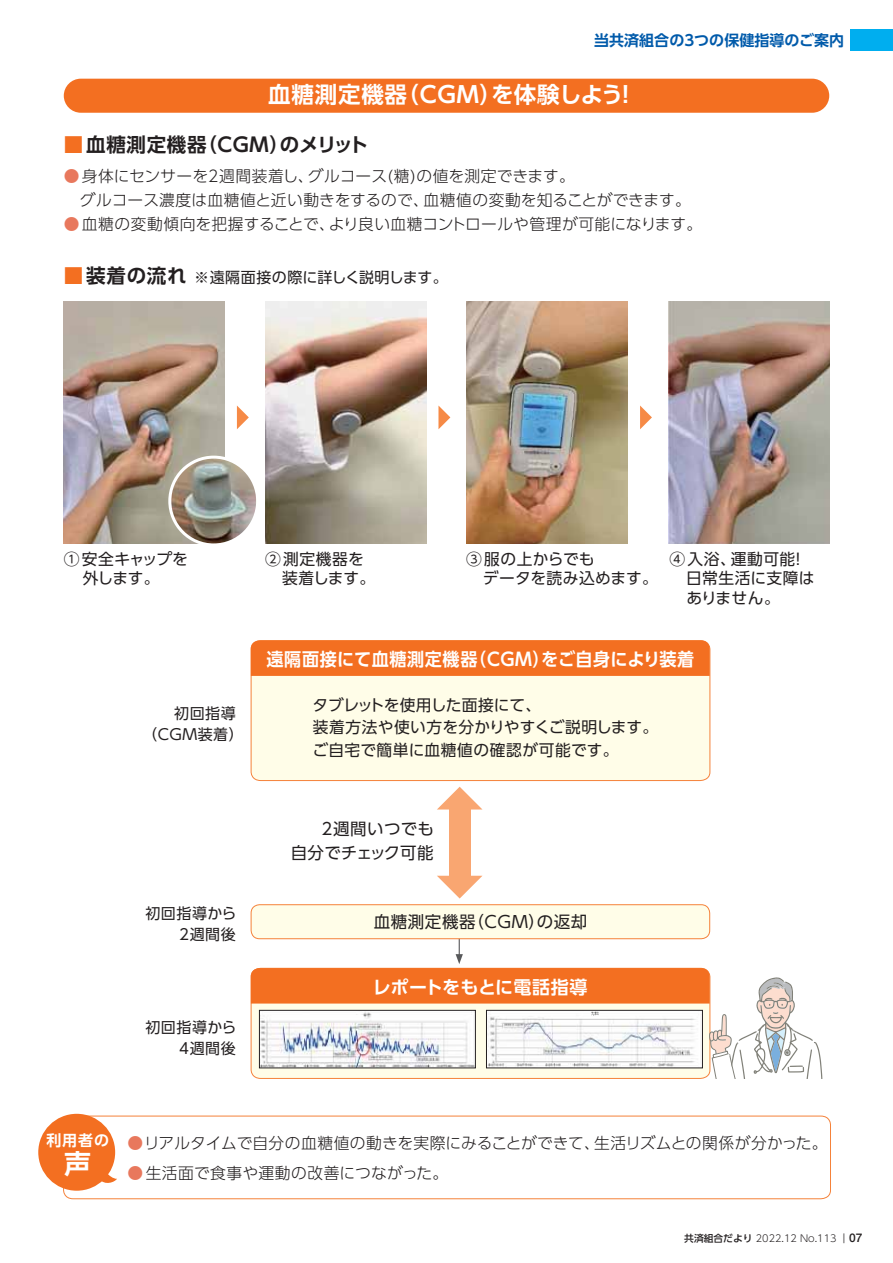
<style>
.page{position:relative;width:893px;height:1263px;background:#fff}
.page>*{position:absolute;margin:0;border:0;box-sizing:border-box;transform-origin:0 0}
.t1{font:27px "UD Shin Go Pr 6 N De Bold 90 pv RKSJ H";color:#fff}
.t2{font:22.5px "UD Shin Go Pr 6 N De Bold 90 pv RKSJ H";letter-spacing:.035em;color:#fff}
.t3{font:19.5px "UD Shin Go Pr 6 N De Bold 90 pv RKSJ H";letter-spacing:.035em;color:#231f20}
.t4{font:18px "UD Shin Go Pr 6 N De Bold 90 pv RKSJ H";letter-spacing:.03em;color:#fff;scale:.95 1}
.t5{font:18px "UD Shin Go Pr 6 N De Bold 90 pv RKSJ H";letter-spacing:.01em;color:#fff}
.t6{font:16.5px/24px "UD Shin Go Pr 6 N Regular 90 pv RKSJ H";letter-spacing:.015em;color:#231f20;text-align:right}
.t7{font:16.5px "UD Shin Go Pr 6 N Regular 90 pv RKSJ H";letter-spacing:.035em;color:#231f20}
.t8{font:15.75px/24px "UD Shin Go Pr 6 N Light 90 pv RKSJ H";letter-spacing:.005em;color:#231f20}
.t9{font:15.75px/19.5px "UD Shin Go Pr 6 N Regular 90 pv RKSJ H";letter-spacing:.02em;color:#231f20}
.t10{font:15.75px "UD Shin Go Pr 6 N Light 90 pv RKSJ H";letter-spacing:.025em;color:#231f20}
.t11{font:15.75px/19.5px "UD Shin Go Pr 6 N Regular 90 pv RKSJ H";letter-spacing:-.04em;color:#231f20;text-align:center}
.t12{font:15px/21px "UD Shin Go Pr 6 N Regular 90 pv RKSJ H";letter-spacing:.035em;color:#231f20;text-align:right}
.t13{font:15px "UD Shin Go Pr 6 N Regular 90 pv RKSJ H";letter-spacing:.005em;color:#231f20}
.t14{font:15px "UD Shin Go Pr 6 N De Bold 90 pv RKSJ H";color:#005aaa}
.t15{font:15px "UD Shin Go Pr 6 N De Bold 90 pv RKSJ H";color:#fff}
.t16{font:9.75px "UD Shin Go Pr 6 N Light 90 pv RKSJ H";color:#231f20}
.s1{color:#f36f21}
.s2{color:#e8785d}
.s3{font-family:"UD Shin Go Pr 6 N De Bold 90 pv RKSJ H";font-size:19.5px;color:#f36f21}
.s4{font-family:"UD Shin Go Pr 6 N De Bold 90 pv RKSJ H";font-size:19.5px}
.s5{font-family:"UD Shin Go Pr 6 N Medium 90 pv RKSJ H"}
.s6{font-family:"UD Shin Go Pr 6 N Regular 90 pv RKSJ H"}
.s7{font-family:"Helvetica Neue LT Std";font-weight:500;font-size:12px}
</style>
<div class="page">
<div style="left:251px;top:676px;width:459px;height:105px;background:#fffde8"></div>
<svg style="left:63px;top:1116px;width:768px;height:83px"></svg>
<div style="left:251px;top:905px;width:459px;height:34px;background:#fffde8;border-radius:9px"></div>
<div style="left:251px;top:904px;width:459px;height:35px;border:1px solid #f5823a;border-radius:9px"></div>
<div style="left:251px;top:640px;width:459px;height:36px;background:#f36f21"></div>
<div style="left:64px;top:79px;width:765px;height:34px;background:#f36f21;border-radius:17px"></div>
<svg style="left:437px;top:787px;width:45px;height:22px"></svg>
<svg style="left:237px;top:405px;width:12px;height:24px"></svg>
<svg style="left:438px;top:405px;width:12px;height:24px"></svg>
<svg style="left:640px;top:405px;width:12px;height:24px"></svg>
<img style="left:64px;top:302px;width:161px;height:242px">
<img style="left:265px;top:302px;width:161px;height:242px">
<img style="left:467px;top:302px;width:161px;height:242px">
<img style="left:668px;top:302px;width:161px;height:242px">
<img style="left:171px;top:457px;width:84px;height:87px">
<div style="left:168px;top:456px;width:91px;height:90px;border:3px solid #fff;border-radius:50%"></div>
<svg style="left:437px;top:876px;width:45px;height:22px"></svg>
<div style="left:449px;top:801px;width:21px;height:76px;background:#f9a671"></div>
<div style="left:38px;top:1114px;width:77px;height:77px;background:#f36f21;border-radius:50%"></div>
<svg style="left:99px;top:1173px;width:18px;height:13px"></svg>
<svg style="left:251px;top:933px;width:572px;height:145px"></svg>
<div style="left:850px;top:30px;width:43px;height:21px;background:#00aeef"></div>
<p class="t14" style="left:594px;top:35px;width:251px">当共済組合の3つの保健指導のご案内</p>
<h2 class="t2" style="left:268px;top:86px;width:362px">血糖測定機器（CGM）を体験しよう!</h2>
<p class="t3" style="left:64px;top:138px;width:306px"><span class="s1">■</span>血糖測定機器（CGM）のメリット</p>
<p class="t8" style="left:64px;top:166px;width:628px"><span class="s2">●</span>身体にセンサーを2週間装着し、グルコース(糖)の値を測定できます。<br>　グルコース濃度は血糖値と近い動きをするので、血糖値の変動を知ることができます。</p>
<p class="t8" style="left:64px;top:214px;width:640px"><span class="s2">●</span>血糖の変動傾向を把握することで、より良い血糖コントロールや管理が可能になります。</p>
<p class="t13" style="left:64px;top:272px;width:385px"><span class="s3">■</span><span class="s4">装着の流れ</span> ※遠隔面接の際に詳しく説明します。</p>
<p class="t11" style="left:64px;top:551px;width:126px">①安全キャップを外します。</p>
<p class="t9" style="left:282px;top:551px;width:95px;text-indent:-17px">②測定機器を装着します。</p>
<p class="t9" style="left:483px;top:551px;width:177px;text-indent:-17px">③服の上からでも<br>データを読み込めます。</p>
<p class="t9" style="left:686px;top:551px;width:130px;text-indent:-17px">④入浴、運動可能！日常生活に支障はありません。</p>
<p class="t12" style="left:142px;top:704px;width:103px;text-align:left;text-indent:32px">初回指導（CGM装着）</p>
<p class="t12" style="left:145px;top:905px;width:92px">初回指導から<br>2週間後</p>
<p class="t12" style="left:145px;top:1019px;width:92px">初回指導から<br>4週間後</p>
<p class="t4" style="left:267px;top:653px;width:452px">遠隔面接にて血糖測定機器（CGM）をご自身により装着</p>
<p class="t9" style="left:312px;top:696px;width:347px;line-height:22.5px">タブレットを使用した面接にて、<br>装着方法や使い方を分かりやすくご説明します。ご自宅で簡単に血糖値の確認が可能です。</p>
<p class="t6" style="left:291px;top:819px;width:145px">2週間いつでも<br>自分でチェック可能</p>
<p class="t7" style="left:374px;top:915px;width:215px">血糖測定機器（CGM）の返却</p>
<p class="t5" style="left:373px;top:980px;width:216px">レポートをもとに電話指導</p>
<p class="t15" style="left:46px;top:1134px;width:64px">利用者の</p>
<h1 class="t1" style="left:64px;top:1154px;width:28px">声</h1>
<p class="t8" style="left:128px;top:1133px;width:702px"><span class="s2">●</span>リアルタイムで自分の血糖値の動きを実際にみることができて、生活リズムとの関係が分かった。</p>
<p class="t10" style="left:128px;top:1167px;width:322px"><span class="s2">●</span>生活面で食事や運動の改善につながった。</p>
<p class="t16" style="left:684px;top:1234px;width:180px"><span class="s5">共済組合だより</span> 2022.12 No.113 <span class="s6">｜</span><span class="s7">07</span></p>
</div>
